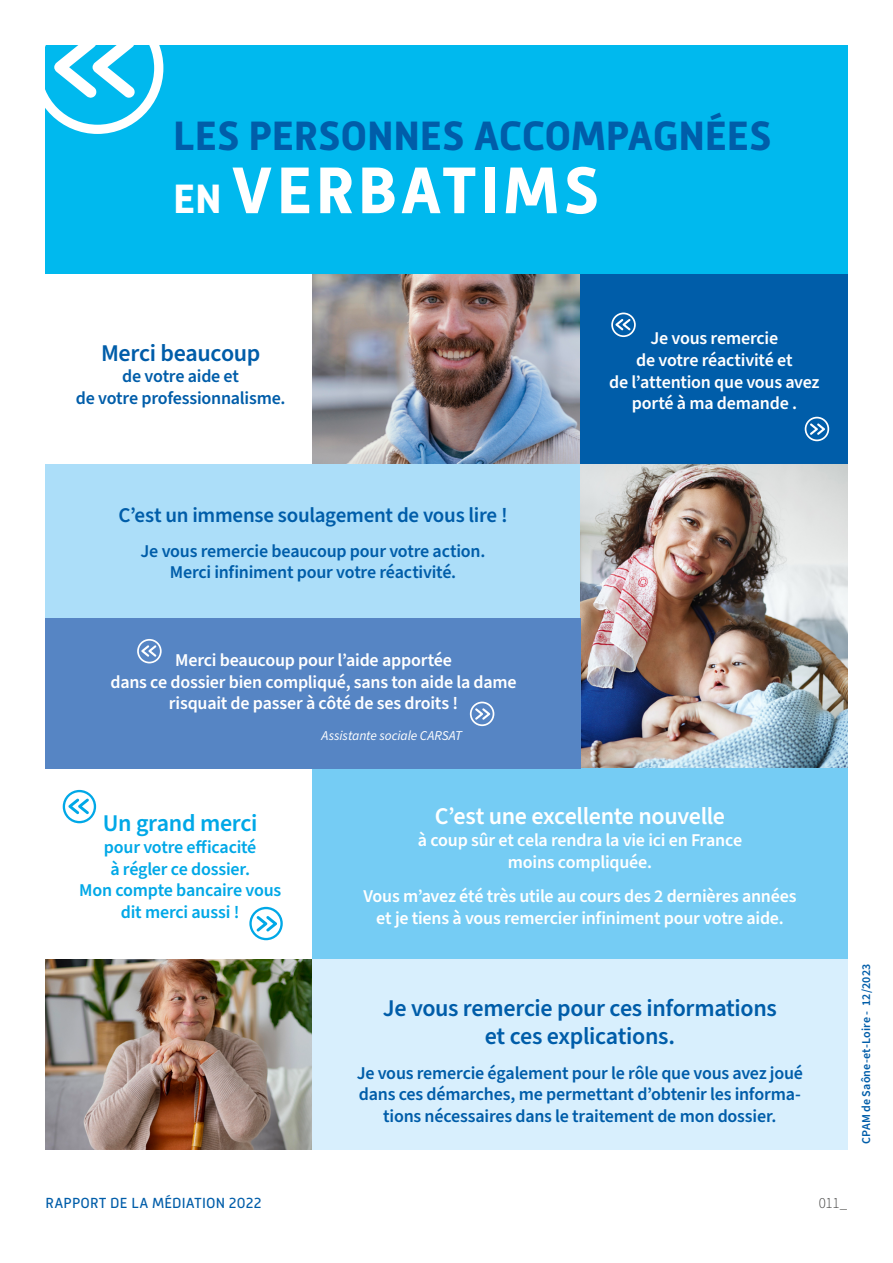
<style>
.page{position:relative;width:893px;height:1263px;background:#fff}
.page>*{position:absolute;margin:0;border:0;box-sizing:border-box;transform-origin:0 0}
.t1{font:700 67.5px "Mic 32 New";letter-spacing:.05em;color:#fff}
.t2{font:700 42px "Mic 32 New";letter-spacing:-.005em;color:#005da9}
.t3{font:600 24px/28.8px "Source Sans Pro";letter-spacing:-.015em;color:#005da9;text-align:center}
.t4{font:600 24px "Source Sans Pro";letter-spacing:-.015em;color:#fff}
.t5{font:600 24px "Source Sans Pro";letter-spacing:-.015em;color:#00a8e7}
.t6{font:600 21px "Source Sans Pro";letter-spacing:-.015em;color:#005da9}
.t7{font:600 18px/21.6px "Source Sans Pro";letter-spacing:-.015em;color:#fff;text-align:center}
.t8{font:600 18px/21.6px "Source Sans Pro";letter-spacing:-.015em;color:#005da9;text-align:center}
.t9{font:600 18px/21.6px "Source Sans Pro";letter-spacing:-.015em;color:#00a8e7;text-align:center}
.t10{font:15px "Mic 32 New";letter-spacing:.01em;color:#005da9}
.t11{font:300 15px "Source Sans Pro";color:#3c3c3b}
.t12{font:italic 13.5px "Source Sans Pro";letter-spacing:-.01em;color:#fff}
.t13{font:600 12px "Source Sans Pro";letter-spacing:.015em;color:#005da9}
.s1{font-size:42px}
</style>
<div class="page">
<img style="left:45px;top:959px;width:267px;height:190px">
<div style="left:45px;top:45px;width:802px;height:229px;background:#00b9ee"></div>
<div style="left:580px;top:274px;width:267px;height:191px;background:#005da9"></div>
<img style="left:312px;top:274px;width:268px;height:191px">
<div style="left:45px;top:465px;width:535px;height:153px;background:#acdef9"></div>
<div style="left:312px;top:959px;width:535px;height:190px;background:#d8effd"></div>
<img style="left:580px;top:465px;width:267px;height:304px">
<svg style="left:45px;top:45px;width:118px;height:89px"></svg>
<div style="left:312px;top:769px;width:535px;height:190px;background:#75ccf4"></div>
<svg style="left:249px;top:907px;width:34px;height:33px"></svg>
<svg style="left:63px;top:790px;width:33px;height:33px"></svg>
<svg style="left:805px;top:417px;width:24px;height:24px"></svg>
<svg style="left:611px;top:313px;width:25px;height:24px"></svg>
<div style="left:45px;top:618px;width:536px;height:151px;background:#5685c4"></div>
<svg style="left:470px;top:702px;width:24px;height:24px"></svg>
<svg style="left:137px;top:639px;width:25px;height:24px"></svg>
<h2 class="t2" style="left:173px;top:111px;width:600px">LES PERSONNES ACCOMPAGNÉES</h2>
<h1 class="t1" style="left:173px;top:151px;width:427px"><span class="s1">EN</span> VERBATIMS</h1>
<h3 class="t3" style="left:101px;top:339px;width:161px">Merci beaucoup</h3>
<p class="t8" style="left:76px;top:366px;width:211px">de votre aide et<br>de votre professionnalisme.</p>
<p class="t7" style="left:609px;top:328px;width:212px">Je vous remercie<br>de votre réactivité et<br>de l’attention que vous avez porté à ma demande .</p>
<p class="t6" style="left:118px;top:501px;width:391px">C’est un immense soulagement de vous lire !</p>
<p class="t8" style="left:141px;top:540px;width:346px">Je vous remercie beaucoup pour votre action.<br>Merci infiniment pour votre réactivité.</p>
<p class="t7" style="left:111px;top:650px;width:408px">Merci beaucoup pour l’aide apportée<br>dans ce dossier bien compliqué, sans ton aide la dame risquait de passer à côté de ses droits !</p>
<p class="t12" style="left:322px;top:726px;width:142px">Assistante sociale CARSAT</p>
<h3 class="t5" style="left:103px;top:807px;width:156px">Un grand merci</h3>
<p class="t9" style="left:79px;top:837px;width:204px">pour votre efficacité<br>à régler ce dossier.<br>Mon compte bancaire vous dit merci aussi !</p>
<h3 class="t4" style="left:435px;top:800px;width:292px">C’est une excellente nouvelle</h3>
<p class="t7" style="left:418px;top:830px;width:326px">à coup sûr et cela rendra la vie ici en France moins compliquée.</p>
<p class="t7" style="left:363px;top:886px;width:435px">Vous m’avez été très utile au cours des 2 dernières années et je tiens à vous remercier infiniment pour votre aide.</p>
<h3 class="t3" style="left:383px;top:994px;width:395px">Je vous remercie pour ces informations et ces explications.</h3>
<p class="t8" style="left:357px;top:1062px;width:448px">Je vous remercie également pour le rôle que vous avez joué dans ces démarches, me permettant d’obtenir les informa&shy;tions nécessaires dans le traitement de mon dossier.</p>
<p class="t13" style="left:858px;top:1144px;width:182px;rotate:-90deg">CPAM de Saône-et-Loire - 12/2023</p>
<p class="t10" style="left:45px;top:1194px;width:218px">RAPPORT DE LA MÉDIATION 2022</p>
<p class="t11" style="left:819px;top:1193px;width:30px">011_</p>
</div>
